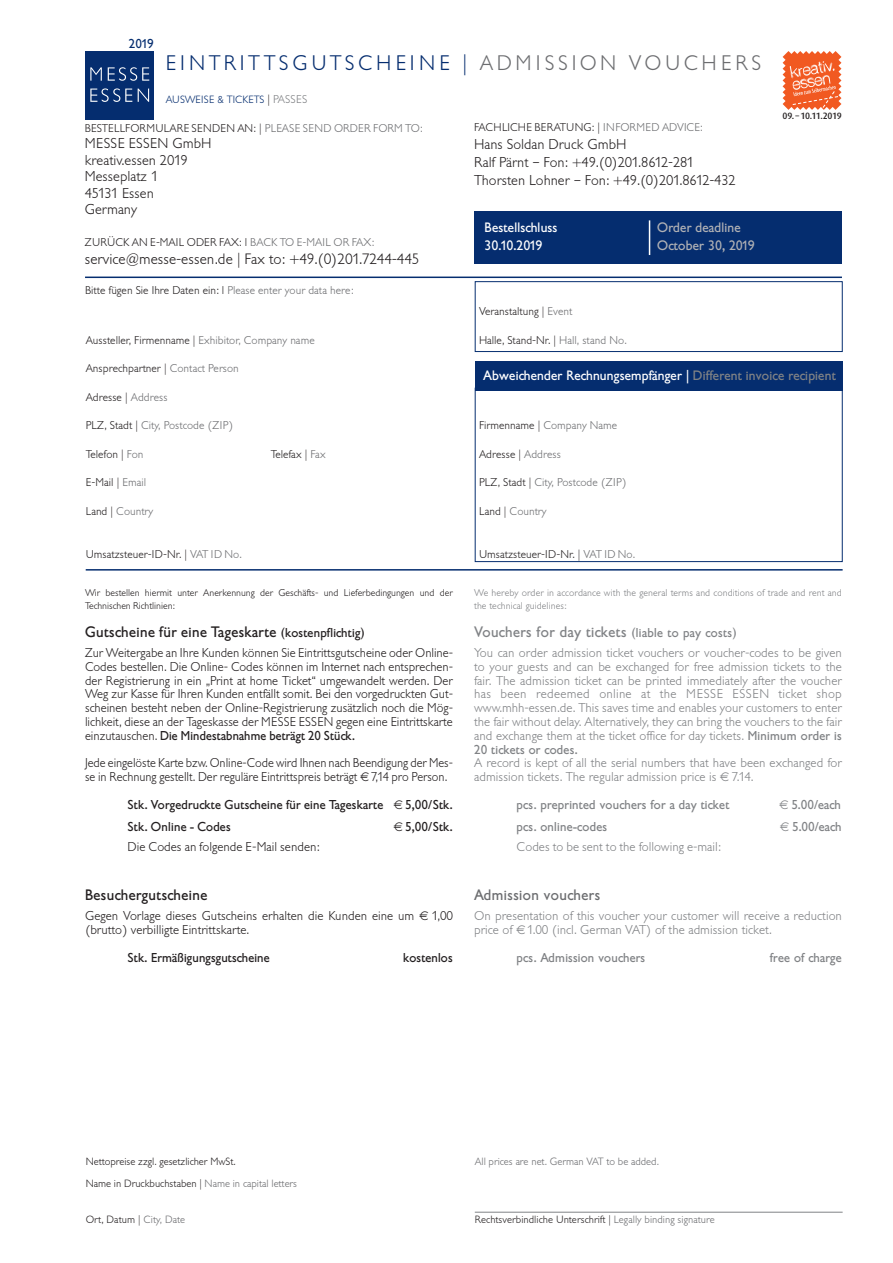
<style>
.page{position:relative;width:893px;height:1263px;background:#fff}
.page>*{position:absolute;margin:0;border:0;box-sizing:border-box;transform-origin:0 0}
.t1{font:300 21px "Gill Sans BQ";letter-spacing:.16em;color:#052d6f}
.t2{font:15px "Gill Sans BQ";letter-spacing:.01em;color:#231f20}
.t3{font:300 15px "Gill Sans BQ";color:#231f20}
.t4{font:15px "Gill Sans BQ";letter-spacing:.01em;color:#808285}
.t5{font:15px "Gill Sans BQ";letter-spacing:.01em;color:#6c6d70}
.t6{font:300 14.25px/16.5px "Gill Sans BQ";color:#231f20}
.t7{font:13.5px/18px "Gill Sans BQ";letter-spacing:-.005em;color:#fff}
.t8{font:13.5px/18px "Gill Sans BQ";letter-spacing:-.005em;color:#b0b1b5}
.t9{font:300 12.75px/13.8px "Gill Sans BQ";color:#808285}
.t10{font:300 12.75px/13.8px "Gill Sans BQ";letter-spacing:-.005em;color:#231f20;text-align:justify}
.t11{font:300 12.75px/13.8px "Gill Sans BQ";letter-spacing:-.005em;color:#231f20;scale:.96 1}
.t12{font:12.75px "Gill Sans BQ";color:#231f20}
.t13{font:12.75px "Gill Sans BQ";color:#808285}
.t14{font:12.75px "Gill Sans BQ";color:#052d6f}
.t15{font:300 11.25px "Gill Sans BQ";color:#231f20}
.t16{font:300 11.25px "Gill Sans BQ";color:#6c6d70}
.t17{font:300 10.5px "Gill Sans BQ";color:#231f20}
.t18{font:300 10.5px "Gill Sans BQ";letter-spacing:-.005em;color:#6c6d70}
.t19{font:300 10.5px "Gill Sans BQ";color:#052d6f}
.t20{font:300 9.75px/12.8px "Gill Sans BQ";letter-spacing:-.005em;color:#231f20}
.t21{font:300 9.75px/12.8px "Gill Sans BQ";letter-spacing:.005em;color:#808285}
.t22{font:500 9.15px "Dax";letter-spacing:-.04em;color:#231f20}
.s1{color:#6c6d70}
.s2{font-size:11.25px;color:#231f20}
.s3{font-size:11.25px;color:#808285}
.s4{color:#231f20}
.s5{color:#808285}
.s6{font-size:12.75px}
.s7{font-weight:400}
</style>
<div class="page">
<div style="left:475px;top:211px;width:367px;height:53px;background:#052d6f"></div>
<hr style="left:85px;top:277px;width:757px;height:1px;background:#052d6f">
<hr style="left:86px;top:569px;width:757px;height:2px;background:#052d6f">
<div style="left:86px;top:51px;width:68px;height:68px;background:#052d6f"></div>
<svg style="left:90px;top:67px;width:59px;height:14px"></svg>
<svg style="left:90px;top:88px;width:59px;height:14px"></svg>
<div style="left:475px;top:361px;width:368px;height:29px;background:#052d6f"></div>
<hr style="left:649px;top:220px;width:1px;height:35px;background:#fff">
<hr style="left:475px;top:1212px;width:368px;height:1px;background:#808285">
<div style="left:475px;top:281px;width:368px;height:71px;border:1px solid #052d6f"></div>
<div style="left:475px;top:388px;width:368px;height:174px;border:1px solid #052d6f"></div>
<svg style="left:783px;top:51px;width:58px;height:59px"></svg>
<p class="t14" style="left:129px;top:37px;width:26px">2019</p>
<h1 class="t1" style="left:166px;top:51px;width:597px">EINTRITTSGUTSCHEINE | <span class="s1">ADMISSION VOUCHERS</span></h1>
<p class="t19" style="left:166px;top:94px;width:143px">AUSWEISE &amp; TICKETS <span class="s2">|</span> <span class="s3">PASSES</span></p>
<p class="t15" style="left:85px;top:122px;width:339px">BESTELLFORMULARE SENDEN AN: | <span class="s1">PLEASE SEND ORDER FORM TO:</span></p>
<p class="t6" style="left:85px;top:135px;width:128px">MESSE ESSEN GmbH kreativ.essen 2019<br>Messeplatz 1<br>45131 Essen<br>Germany</p>
<p class="t15" style="left:85px;top:236px;width:291px">ZURÜCK AN E-MAIL ODER FAX: l <span class="s1">BACK TO E-MAIL OR FAX:</span></p>
<p class="t3" style="left:85px;top:250px;width:336px">service@messe-essen.de | Fax to: +49.(0)201.7244-445</p>
<p class="t15" style="left:85px;top:284px;width:270px">Bitte fügen Sie Ihre Daten ein: l <span class="s1">Please enter your data here:</span></p>
<p class="t15" style="left:474px;top:121px;width:230px">FACHLICHE BERATUNG: | <span class="s1">INFORMED ADVICE:</span></p>
<p class="t6" style="left:474px;top:136px;width:263px;line-height:18px">Hans Soldan Druck GmbH<br>Ralf Pärnt – Fon: +49.(0)201.8612-281<br>Thorsten Lohner – Fon: +49.(0)201.8612-432</p>
<p class="t7" style="left:485px;top:219px;width:75px">Bestellschluss<br>30.10.2019</p>
<p class="t8" style="left:657px;top:219px;width:99px">Order deadline<br>October 30, 2019</p>
<p class="t22" style="left:783px;top:112px;width:61px">09. – 10.11.2019</p>
<p class="t15" style="left:86px;top:334px;width:230px">Aussteller, Firmenname | <span class="s1">Exhibitor, Company name</span></p>
<p class="t15" style="left:86px;top:362px;width:155px">Ansprechpartner | <span class="s1">Contact Person</span></p>
<p class="t15" style="left:86px;top:391px;width:83px">Adresse | <span class="s1">Address</span></p>
<p class="t16" style="left:86px;top:419px;width:149px"><span class="s4">PLZ, Stadt |</span> City, Postcode (ZIP)</p>
<p class="t15" style="left:86px;top:448px;width:59px">Telefon | <span class="s1">Fon</span></p>
<p class="t15" style="left:271px;top:448px;width:56px">Telefax | <span class="s1">Fax</span></p>
<p class="t15" style="left:86px;top:476px;width:62px">E-Mail | <span class="s1">Email</span></p>
<p class="t16" style="left:86px;top:505px;width:69px"><span class="s4">Land |</span> Country</p>
<p class="t15" style="left:86px;top:548px;width:158px">Umsatzsteuer-ID-Nr. | <span class="s1">VAT ID No.</span></p>
<p class="t15" style="left:479px;top:305px;width:95px">Veranstaltung | <span class="s1">Event</span></p>
<p class="t15" style="left:479px;top:334px;width:149px">Halle, Stand-Nr. | <span class="s1">Hall, stand No.</span></p>
<p class="t7" style="left:483px;top:366px;width:354px">Abweichender Rechnungsempfänger | <span class="s5">Different invoice recipient</span></p>
<p class="t15" style="left:479px;top:419px;width:140px">Firmenname | <span class="s1">Company Name</span></p>
<p class="t15" style="left:479px;top:448px;width:83px">Adresse | <span class="s1">Address</span></p>
<p class="t16" style="left:479px;top:476px;width:149px"><span class="s4">PLZ, Stadt |</span> City, Postcode (ZIP)</p>
<p class="t16" style="left:479px;top:505px;width:69px"><span class="s4">Land |</span> Country</p>
<p class="t15" style="left:479px;top:547px;width:158px">Umsatzsteuer-ID-Nr. | <span class="s1">VAT ID No.</span></p>
<p class="t20" style="left:85px;top:587px;width:369px">Wir bestellen hiermit unter Anerkennung der Geschäfts- und Lieferbedingungen und der<br>Technischen Richtlinien:</p>
<p class="t21" style="left:474px;top:587px;width:369px">We hereby order in accordance with the general terms and conditions of trade and rent and the technical guidelines:</p>
<p class="t2" style="left:85px;top:623px;width:282px">Gutscheine für eine Tageskarte <span class="s6">(kostenpflichtig)</span></p>
<p class="t10" style="left:85px;top:646px;width:369px">Zur Weitergabe an Ihre Kunden können Sie Eintrittsgutscheine oder Online-Codes bestellen. Die Online- Codes können im Internet nach entsprechen&shy;der Registrierung in ein „Print at home Ticket“ umgewandelt werden. Der Weg zur Kasse für Ihren Kunden entfällt somit. Bei den vorgedruckten Gut&shy;scheinen besteht neben der Online-Registrierung zusätzlich noch die Mög&shy;lichkeit, diese an der Tageskasse der MESSE ESSEN gegen eine Eintrittskarte einzutauschen. <span class="s7">Die Mindestabnahme beträgt 20 Stück.</span></p>
<p class="t11" style="left:85px;top:756px;width:385px">Jede eingelöste Karte bzw. Online-Code wird Ihnen nach Beendigung der Mes&shy;se in Rechnung gestellt. Der reguläre Eintrittspreis beträgt 7,14 pro Person.</p>
<p class="t12" style="left:128px;top:797px;width:257px">Stk. Vorgedruckte Gutscheine für eine Tageskarte</p>
<p class="t12" style="left:405px;top:797px;width:49px">5,00/Stk.</p>
<p class="t12" style="left:128px;top:820px;width:105px">Stk. Online - Codes</p>
<p class="t12" style="left:405px;top:820px;width:49px">5,00/Stk.</p>
<p class="t10" style="left:128px;top:840px;width:194px">Die Codes an folgende E-Mail senden:</p>
<p class="t2" style="left:85px;top:887px;width:124px">Besuchergutscheine</p>
<p class="t10" style="left:85px;top:909px;width:331px">Gegen Vorlage dieses Gutscheins erhalten die Kunden eine um</p>
<p class="t10" style="left:432px;top:909px;width:23px">1,00</p>
<p class="t10" style="left:85px;top:923px;width:166px">(brutto) verbilligte Eintrittskarte.</p>
<p class="t12" style="left:128px;top:950px;width:144px">Stk. Ermäßigungsgutscheine</p>
<p class="t12" style="left:403px;top:950px;width:51px">kostenlos</p>
<p class="t4" style="left:474px;top:623px;width:264px">Vouchers for day tickets <span class="s6">(liable to pay costs)</span></p>
<p class="t9" style="left:474px;top:646px;width:369px;text-align:justify">You can order admission ticket vouchers or voucher-codes to be given to your guests and can be exchanged for free admission tickets to the fair. The admission ticket can be printed immediately after the voucher has been redeemed online at the MESSE ESSEN ticket shop www.mhh-essen.de. This saves time and enables your customers to enter the fair without delay. Alternatively, they can bring the vouchers to the fair and exchange them at the ticket office for day tickets. <span class="s7">Minimum order is 20 tickets or codes.</span></p>
<p class="t9" style="left:474px;top:756px;width:369px">A record is kept of all the serial numbers that have been exchanged for admission tickets. The regular admission price is 7.14.</p>
<p class="t13" style="left:517px;top:797px;width:214px">pcs. preprinted vouchers for a day ticket</p>
<p class="t13" style="left:791px;top:797px;width:51px">5.00/each</p>
<p class="t13" style="left:517px;top:820px;width:92px">pcs. online-codes</p>
<p class="t13" style="left:792px;top:820px;width:51px">5.00/each</p>
<p class="t9" style="left:517px;top:840px;width:206px">Codes to be sent to the following e-mail:</p>
<p class="t5" style="left:474px;top:887px;width:128px">Admission vouchers</p>
<p class="t9" style="left:474px;top:909px;width:369px">On presentation of this voucher your customer will receive a reduction price of 1.00 (incl. German VAT) of the admission ticket.</p>
<p class="t13" style="left:517px;top:950px;width:130px">pcs. Admission vouchers</p>
<p class="t13" style="left:770px;top:950px;width:74px">free of charge</p>
<p class="t17" style="left:86px;top:1156px;width:152px">Nettopreise zzgl. gesetzlicher MwSt.</p>
<p class="t18" style="left:475px;top:1156px;width:186px">All prices are net. German VAT to be added.</p>
<p class="t17" style="left:86px;top:1177px;width:213px">Name in Druckbuchstaben | <span class="s1">Name in capital letters</span></p>
<p class="t17" style="left:86px;top:1214px;width:101px">Ort, Datum | <span class="s1">City, Date</span></p>
<p class="t17" style="left:475px;top:1214px;width:241px">Rechtsverbindliche Unterschrift | <span class="s1">Legally binding signature</span></p>
</div>
